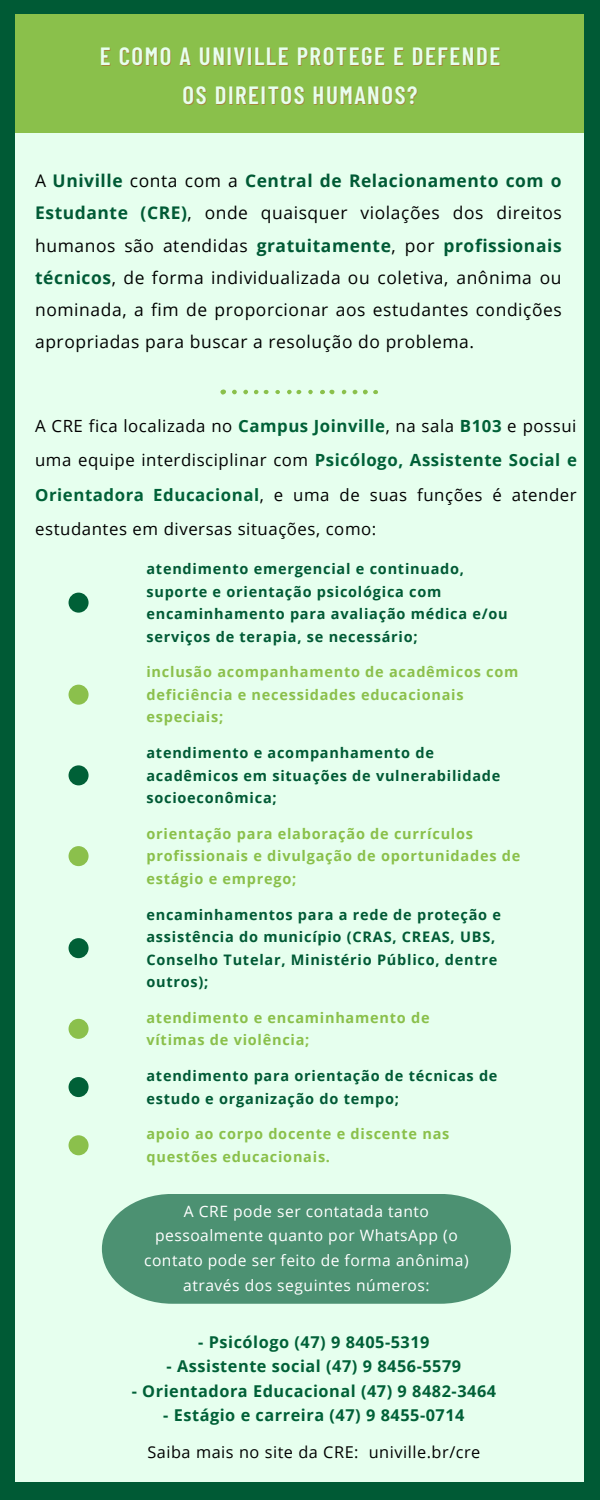
<style>
.page{position:relative;width:600px;height:1500px;background:#005a35}
.page>*{position:absolute;margin:0;border:0;box-sizing:border-box;transform-origin:0 0}
.t1{font:600 24.9px/39px "Barlow Condensed";letter-spacing:.06em;color:#e6ffee;text-align:center}
.t2{font:17.4px/32.2px "Open Sans";letter-spacing:.035em;color:#000;text-align:justify}
.t3{font:16.8px/34.5px "Open Sans";letter-spacing:.035em;color:#010101;text-align:justify}
.t4{font:700 16.3px "Open Sans";letter-spacing:.035em;color:#006037}
.t5{font:16.3px "Open Sans";letter-spacing:.035em;color:#010101}
.t6{font:15.6px/24.8px "Open Sans";letter-spacing:.035em;color:#fff;text-align:center}
.t7{font:700 14.5px/22.5px "Open Sans";letter-spacing:.05em;color:#005a35}
.t8{font:700 14.5px/22.5px "Open Sans";letter-spacing:.05em;color:#8ac04b}
.t9{font:700 14.5px/22.5px "Open Sans";letter-spacing:.05em;color:#8bc04c}
.s1{font-weight:700;color:#005a35}
.s2{color:#010101}
.s3{font-weight:700;color:#006037}
</style>
<div class="page">
<div style="left:16px;top:15px;width:568px;height:1467px;background:#e6ffee"></div>
<div style="left:16px;top:15px;width:568px;height:118px;background:#8ac04b"></div>
<svg style="left:220px;top:389px;width:6px;height:6px"></svg>
<svg style="left:353px;top:390px;width:4px;height:4px"></svg>
<svg style="left:232px;top:390px;width:5px;height:4px"></svg>
<svg style="left:320px;top:390px;width:15px;height:4px"></svg>
<svg style="left:243px;top:390px;width:5px;height:4px"></svg>
<svg style="left:342px;top:390px;width:4px;height:4px"></svg>
<svg style="left:363px;top:390px;width:15px;height:4px"></svg>
<svg style="left:287px;top:390px;width:14px;height:4px"></svg>
<svg style="left:254px;top:390px;width:15px;height:4px"></svg>
<svg style="left:308px;top:390px;width:5px;height:4px"></svg>
<svg style="left:275px;top:390px;width:5px;height:4px"></svg>
<svg style="left:102px;top:1194px;width:409px;height:110px;background:#57997b"></svg>
<div style="left:69px;top:593px;width:20px;height:20px;background:#006037;border-radius:50%"></div>
<div style="left:69px;top:685px;width:20px;height:20px;background:#8bc04c;border-radius:50%"></div>
<div style="left:69px;top:846px;width:20px;height:20px;background:#8bc04c;border-radius:50%"></div>
<div style="left:69px;top:765px;width:20px;height:20px;background:#006037;border-radius:50%"></div>
<div style="left:69px;top:938px;width:20px;height:20px;background:#006037;border-radius:50%"></div>
<div style="left:69px;top:1019px;width:20px;height:20px;background:#8bc04c;border-radius:50%"></div>
<div style="left:69px;top:1077px;width:20px;height:20px;background:#006037;border-radius:50%"></div>
<div style="left:69px;top:1135px;width:20px;height:20px;background:#8bc04c;border-radius:50%"></div>
<p class="t1" style="left:100px;top:36px;width:402px">E COMO A UNIVILLE PROTEGE E DEFENDE<br>OS DIREITOS HUMANOS?</p>
<p class="t2" style="left:35px;top:164px;width:528px">A <span class="s1">Univille</span> conta com a <span class="s1">Central de Relacionamento com o Estudante (CRE)</span>, onde quaisquer <span class="s2">violações dos direitos humanos são atendidas</span> <span class="s1">gratuitamente</span>, por <span class="s1">profissionais técnicos</span>, de forma <span class="s2">individualizada</span> ou <span class="s2">coletiva</span>, <span class="s2">anônima</span> ou <span class="s2">nominada</span>, a fim de proporcionar aos estudantes condições apropriadas para buscar a resolução do problema.</p>
<p class="t3" style="left:35px;top:408px;width:543px">A CRE fica localizada no <span class="s3">Campus Joinville</span>, na sala <span class="s3">B103</span> e possui uma equipe interdisciplinar com <span class="s3">Psicólogo, Assistente Social e Orientadora Educacional</span>, e uma de suas funções é atender estudantes em diversas situações, como:</p>
<p class="t7" style="left:146px;top:557px;width:363px">atendimento emergencial e continuado, suporte e orientação psicológica com encaminhamento para avaliação médica e/ou serviços de terapia, se necessário;</p>
<p class="t9" style="left:146px;top:661px;width:373px">inclusão acompanhamento de acadêmicos com deficiência e necessidades educacionais especiais;</p>
<p class="t7" style="left:146px;top:741px;width:355px">atendimento e acompanhamento de acadêmicos em situações de vulnerabilidade socioeconômica;</p>
<p class="t8" style="left:146px;top:822px;width:375px">orientação para elaboração de currículos profissionais e divulgação de oportunidades de estágio e emprego;</p>
<p class="t7" style="left:146px;top:903px;width:356px">encaminhamentos para a rede de proteção e assistência do município (CRAS, CREAS, UBS, Conselho Tutelar, Ministério Público, dentre outros);</p>
<p class="t8" style="left:146px;top:1006px;width:285px">atendimento e encaminhamento de</p>
<p class="t8" style="left:146px;top:1028px;width:165px">vítimas de violência;</p>
<p class="t7" style="left:146px;top:1064px;width:353px">atendimento para orientação de técnicas de estudo e organização do tempo;</p>
<p class="t8" style="left:146px;top:1122px;width:304px">apoio ao corpo docente e discente nas questões educacionais.</p>
<p class="t6" style="left:144px;top:1198px;width:326px">A CRE pode ser contatada tanto pessoalmente quanto por WhatsApp (o contato pode ser feito de forma anônima) através dos seguintes números:</p>
<p class="t4" style="left:198px;top:1331px;width:233px">- Psicólogo (47) 9 8405-5319</p>
<p class="t4" style="left:167px;top:1355px;width:296px">- Assistente social (47) 9 8456-5579</p>
<p class="t4" style="left:132px;top:1379px;width:366px">- Orientadora Educacional (47) 9 8482-3464</p>
<p class="t4" style="left:163px;top:1404px;width:303px">- Estágio e carreira (47) 9 8455-0714</p>
<p class="t5" style="left:147px;top:1440px;width:335px">Saiba mais no site da CRE: univille.br/cre</p>
</div>
